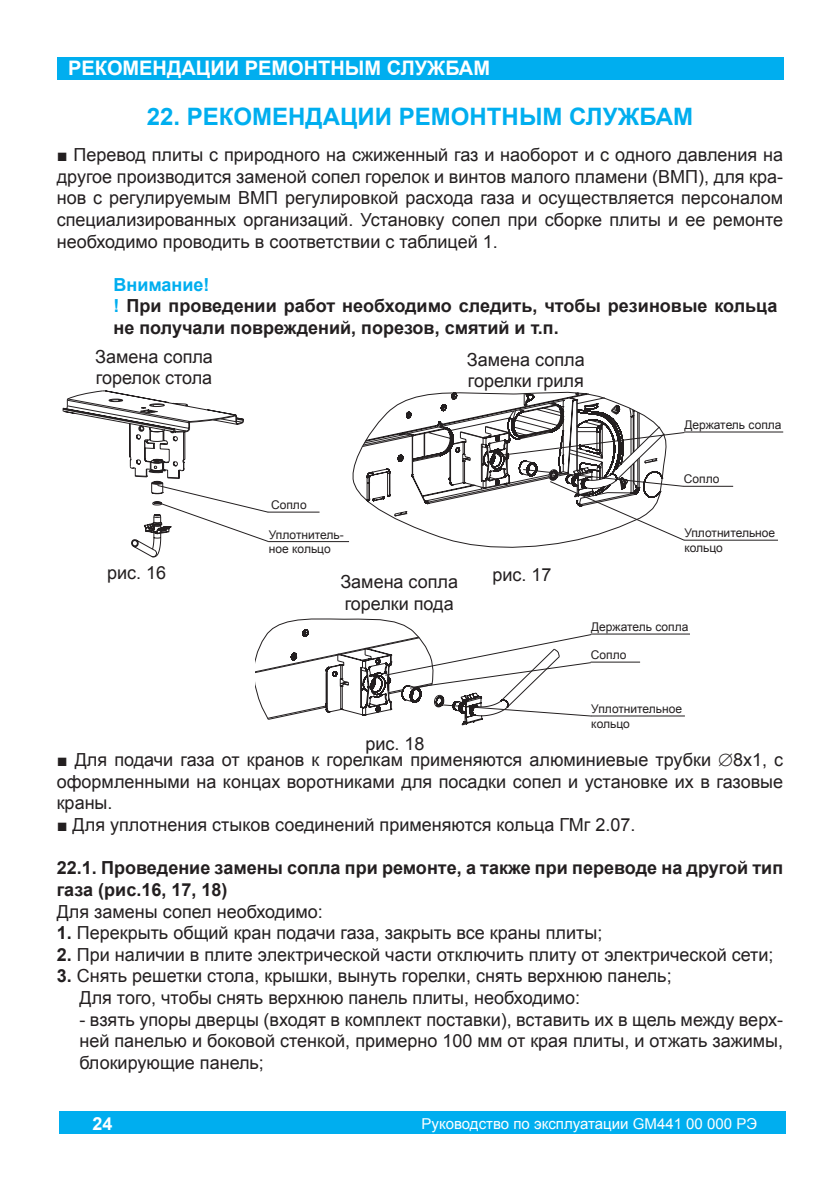
<style>
.page{position:relative;width:840px;height:1191px;background:#fff}
.page>*{position:absolute;margin:0;border:0;box-sizing:border-box;transform-origin:0 0}
.t1{font:700 24px "Arial";color:#00aeef}
.t2{font:700 20px "Arial";color:#fff}
.t3{font:18px/21.6px "Arial";color:#231f20}
.t4{font:700 18px/21.6px "Arial";color:#231f20}
.t5{font:700 18px "Arial";color:#fff}
.t6{font:15px "Arial";color:#fff}
.t7{font:12px/14.4px "Arial";color:#231f20}
.s1{color:#00aeef}
.s2{font-weight:700}
</style>
<div class="page">
<div style="left:59px;top:1111px;width:726px;height:23px;background:#00aeef"></div>
<div style="left:57px;top:57px;width:725px;height:22px;background:#00aeef"></div>
<svg style="left:352px;top:448px;width:222px;height:99px"></svg>
<hr style="left:268px;top:512px;width:51px;height:1px;background:#231f20">
<svg style="left:62px;top:390px;width:207px;height:168px"></svg>
<hr style="left:268px;top:541px;width:81px;height:1px;background:#231f20">
<hr style="left:683px;top:486px;width:49px;height:1px;background:#231f20">
<hr style="left:683px;top:540px;width:94px;height:1px;background:#231f20">
<hr style="left:590px;top:662px;width:49px;height:1px;background:#231f20">
<hr style="left:590px;top:715px;width:94px;height:1px;background:#231f20">
<svg style="left:361px;top:392px;width:323px;height:149px"></svg>
<hr style="left:683px;top:432px;width:99px;height:1px;background:#231f20">
<svg style="left:255px;top:618px;width:336px;height:108px"></svg>
<hr style="left:590px;top:633px;width:99px;height:1px;background:#231f20">
<p class="t2" style="left:68px;top:55px;width:29px">Рекомендации</p>
<p class="t2" style="left:245px;top:55px;width:16px">ремонтным</p>
<p class="t2" style="left:386px;top:55px;width:16px">службам</p>
<h1 class="t1" style="left:147px;top:101px;width:74px">22. Рекомендации</h1>
<h1 class="t1" style="left:398px;top:101px;width:19px">ремонтным</h1>
<h1 class="t1" style="left:569px;top:101px;width:19px">службам</h1>
<p class="t3" style="left:57px;top:144px;width:727px;text-align:justify">■ Перевод плиты с природного на сжиженный газ и наоборот и с одного давления на другое производится заменой сопел горелок и винтов малого пламени (ВМП), для кра&shy;нов с регулируемым ВМП регулировкой расхода газа и осуществляется персоналом специализированных организаций. Установку сопел при сборке плиты и ее ремонте необходимо проводить в соответствии с таблицей 1.</p>
<p class="t4" style="left:113px;top:274px;width:665px"><span class="s1">Внимание!<br>!</span> При проведении работ необходимо следить, чтобы резиновые кольца не получали повреждений, порезов, смятий и т.п.</p>
<p class="t3" style="left:95px;top:346px;width:119px">Замена сопла горелок стола</p>
<p class="t3" style="left:466px;top:349px;width:119px">Замена сопла горелки гриля</p>
<p class="t3" style="left:107px;top:561px;width:61px">рис. 16</p>
<p class="t7" style="left:271px;top:497px;width:37px">Сопло</p>
<p class="t7" style="left:269px;top:527px;width:76px">Уплотнитель&shy;ное кольцо</p>
<p class="t3" style="left:340px;top:571px;width:119px">Замена сопла горелки пода</p>
<p class="t3" style="left:492px;top:563px;width:61px">рис. 17</p>
<p class="t7" style="left:684px;top:418px;width:99px">Держатель сопла</p>
<p class="t7" style="left:683px;top:472px;width:37px">Сопло</p>
<p class="t7" style="left:684px;top:526px;width:92px">Уплотнительное кольцо</p>
<p class="t7" style="left:590px;top:620px;width:99px">Держатель сопла</p>
<p class="t7" style="left:590px;top:648px;width:37px">Сопло</p>
<p class="t7" style="left:591px;top:702px;width:92px">Уплотнительное кольцо</p>
<p class="t3" style="left:365px;top:732px;width:61px">рис. 18</p>
<p class="t3" style="left:57px;top:749px;width:727px;text-align:justify">■ Для подачи газа от кранов к горелкам применяются алюминиевые трубки ∅8х1, с оформленными на концах воротниками для посадки сопел и установке их в газовые краны.</p>
<p class="t3" style="left:57px;top:814px;width:580px">■ Для уплотнения стыков соединений применяются кольца ГМг 2.07.</p>
<p class="t4" style="left:57px;top:857px;width:727px">22.1. Проведение замены сопла при ремонте, а также при переводе на другой тип газа (рис.16, 17, 18)</p>
<p class="t3" style="left:57px;top:900px;width:267px">Для замены сопел необходимо:</p>
<p class="t3" style="left:57px;top:922px;width:547px"><span class="s2">1.</span> Перекрыть общий кран подачи газа, закрыть все краны плиты;</p>
<p class="t3" style="left:57px;top:943px;width:717px"><span class="s2">2.</span> При наличии в плите электрической части отключить плиту от электрической сети;</p>
<p class="t3" style="left:79px;top:965px;width:593px;text-indent:-23px"><span class="s2">3.</span> Снять решетки стола, крышки, вынуть горелки, снять верхнюю панель;<br>Для того, чтобы снять верхнюю панель плиты, необходимо:</p>
<p class="t3" style="left:79px;top:1008px;width:704px;text-align:justify">- взять упоры дверцы (входят в комплект поставки), вставить их в щель между верх&shy;ней панелью и боковой стенкой, примерно 100 мм от края плиты, и отжать зажимы, блокирующие панель;</p>
<p class="t5" style="left:92px;top:1111px;width:22px">24</p>
<p class="t6" style="left:421px;top:1113px;width:337px">Руководство по эксплуатации GM441 00 000 РЭ</p>
</div>
